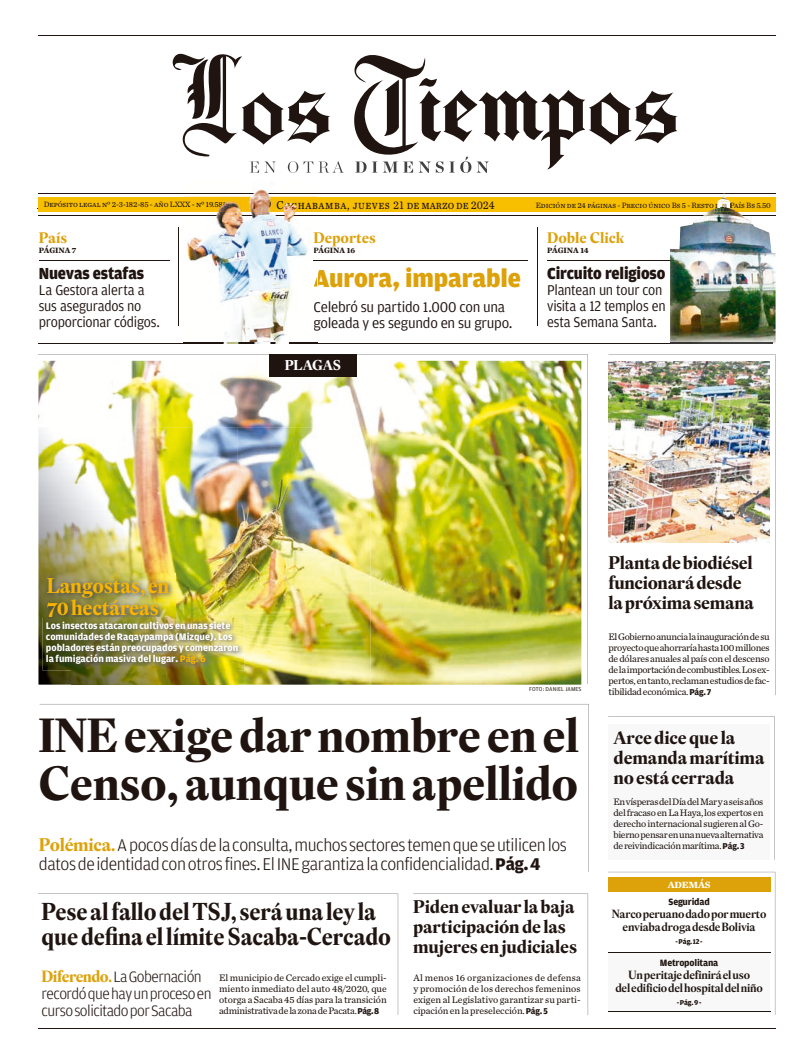
<style>
.page{position:relative;width:808px;height:1063px;background:#fff}
.page>*{position:absolute;margin:0;border:0;box-sizing:border-box;transform-origin:0 0}
.t1{font:700 47px/48px "Eudald Headline";letter-spacing:-.01em;color:#1f1410}
.t2{font:900 26px "Amplitude";letter-spacing:-.005em;color:#dda20a}
.t3{font:700 24px/25px "Eudald Headline";letter-spacing:-.01em;color:#1f1410;scale:.94 1}
.t4{font:700 21px/22px "Eudald Headline";letter-spacing:-.015em;color:#f7b400}
.t5{font:700 18px/20px "Eudald Headline";letter-spacing:-.01em;color:#1f1410}
.t6{font:300 18px/19px "Amplitude";letter-spacing:-.025em;color:#1f1410}
.t7{font:900 17px "Amplitude";letter-spacing:-.01em;color:#1f1410;scale:.95 1}
.t8{font:300 16px/17px "Amplitude";letter-spacing:-.035em;color:#1f1410}
.t9{font:15px/16px "Amplitude";letter-spacing:-.02em;color:#1f1410;scale:.95 1}
.t10{font:15px/16px "Amplitude";letter-spacing:-.02em;color:#1f1410}
.t11{font:700 15px "Eudald Headline";letter-spacing:-.005em;color:#dda20a}
.t12{font:700 14px "Eudald Headline";letter-spacing:-.02em;color:#fff}
.t13{font:12px "Chronicle Text G2";letter-spacing:.13em;color:#1f1410;scale:.9 1}
.t14{font:600 11.7px/13px "Eudald Headline";letter-spacing:-.02em;color:#1f1410;text-align:center}
.t15{font:700 10px/11px "Amplitude";letter-spacing:-.005em;color:#fff}
.t16{font:9.8px/11px "Chronicle Text G2";letter-spacing:-.03em;color:#1f1410;text-align:justify}
.t17{font:700 9.7px "Amplitude";letter-spacing:-.02em;color:#1f1410}
.t18{font:700 9.4px "Chronicle Text G1";letter-spacing:-.025em;color:#fff;scale:1.06 1}
.t19{font:8px "Chronicle Text G2";letter-spacing:.035em;color:#1f1410}
.t20{font:8px "Chronicle Text G2";letter-spacing:-.01em;color:#1f1410}
.t21{font:700 8px "Chronicle Text G1";letter-spacing:-.005em;color:#1f1410}
.t22{font:700 7.4px "Amplitude";letter-spacing:-.02em;color:#1f1410}
.t23{font:6px "Amplitude";letter-spacing:.015em;color:#1f1410}
.s1{color:#0f0e00}
.s2{color:#dda30e}
.s3{color:#f7b400}
.s4{font-family:"Eudald Headline";font-weight:700;color:#dda20a}
.s5{font-weight:700}
.s6{font-family:"Chronicle Text G1"}
.s7{font-family:"Amplitude";font-weight:700;font-size:9px}
</style>
<div class="page">
<svg style="left:40px;top:704px;width:549px;height:168px"></svg>
<svg style="left:587px;top:894px;width:1px;height:121px"></svg>
<hr style="left:39px;top:1028px;width:737px;height:1px;background:#1f1410">
<hr style="left:538px;top:227px;width:1px;height:99px;background:#1f1410">
<hr style="left:314px;top:260px;width:214px;height:1px;background:#1f1410">
<hr style="left:39px;top:343px;width:733px;height:1px;background:#1f1410">
<svg style="left:608px;top:872px;width:167px;height:143px"></svg>
<hr style="left:608px;top:952px;width:162px;height:1px;background:#1f1410">
<hr style="left:608px;top:1011px;width:162px;height:1px;background:#1f1410">
<svg style="left:774px;top:717px;width:1px;height:143px"></svg>
<div style="left:608px;top:724px;width:162px;height:136px;background:#f8f8f9"></div>
<hr style="left:547px;top:260px;width:145px;height:1px;background:#1f1410">
<img style="left:608px;top:354px;width:167px;height:189px">
<hr style="left:178px;top:227px;width:1px;height:99px;background:#1f1410">
<hr style="left:39px;top:260px;width:130px;height:1px;background:#1f1410">
<hr style="left:38px;top:215px;width:737px;height:1px;background:#1f1410">
<div style="left:38px;top:197px;width:737px;height:15px;background:#f8be00"></div>
<hr style="left:38px;top:193px;width:737px;height:1px;background:#1f1410">
<hr style="left:38px;top:35px;width:737px;height:1px;background:#1f1410">
<svg style="left:172px;top:53px;width:505px;height:120px"></svg>
<img style="left:670px;top:212px;width:105px;height:131px">
<img style="left:670px;top:343px;width:102px;height:1px">
<svg style="left:670px;top:260px;width:22px;height:1px"></svg>
<img style="left:703px;top:215px;width:40px;height:1px">
<img style="left:708px;top:208px;width:30px;height:4px">
<svg style="left:717px;top:193px;width:13px;height:15px"></svg>
<img style="left:184px;top:189px;width:133px;height:155px">
<svg style="left:314px;top:232px;width:3px;height:21px"></svg>
<img style="left:314px;top:300px;width:3px;height:14px">
<svg style="left:314px;top:317px;width:3px;height:13px"></svg>
<img style="left:314px;top:267px;width:3px;height:24px">
<svg style="left:314px;top:276px;width:3px;height:11px"></svg>
<img style="left:184px;top:215px;width:133px;height:1px">
<img style="left:184px;top:197px;width:133px;height:15px">
<img style="left:184px;top:193px;width:133px;height:1px">
<svg style="left:277px;top:201px;width:6px;height:8px"></svg>
<img style="left:285px;top:203px;width:32px;height:6px">
<img style="left:184px;top:201px;width:42px;height:7px">
<img style="left:38px;top:354px;width:550px;height:330px">
<img style="left:38px;top:427px;width:199px;height:161px">
<img style="left:237px;top:427px;width:133px;height:258px">
<img style="left:38px;top:588px;width:33px;height:97px">
<img style="left:175px;top:588px;width:63px;height:30px">
<img style="left:71px;top:671px;width:167px;height:14px">
<img style="left:43px;top:574px;width:132px;height:44px">
<img style="left:43px;top:618px;width:201px;height:53px">
<p class="t20" style="left:44px;top:199px;width:184px">Depósito legal nº 2-3-182-85 - año LX<span class="s1">XX - nº 19.581</span></p>
<p class="t13" style="left:276px;top:196px;width:244px"><span class="s1">Cochab</span>amba, jueves 21 de marzo de 2024</p>
<p class="t19" style="left:536px;top:199px;width:236px">Edición de 24 páginas - Precio único Bs 5 - Resto del País Bs 5.50</p>
<h3 class="t11" style="left:39px;top:227px;width:30px">País</h3>
<p class="t21" style="left:39px;top:244px;width:39px">PÁGINA 7</p>
<h3 class="t7" style="left:39px;top:264px;width:112px">Nuevas estafas</h3>
<h3 class="t9" style="left:39px;top:283px;width:129px">La Gestora alerta a sus asegurados no proporcionar códigos.</h3>
<h3 class="t11" style="left:314px;top:227px;width:64px"><span class="s2">D</span>eportes</h3>
<p class="t21" style="left:314px;top:244px;width:43px">PÁGINA 16</p>
<h2 class="t2" style="left:314px;top:263px;width:209px">Aurora, imparable</h2>
<h3 class="t10" style="left:314px;top:299px;width:200px">Celebró su partido 1.000 con una goleada y es segundo en su grupo.</h3>
<h3 class="t12" style="left:285px;top:356px;width:58px">PLAGAS</h3>
<h3 class="t11" style="left:547px;top:227px;width:79px">Doble Click</h3>
<p class="t21" style="left:547px;top:244px;width:43px">PÁGINA 14</p>
<h3 class="t7" style="left:547px;top:264px;width:126px">Circuito religioso</h3>
<h3 class="t9" style="left:547px;top:283px;width:126px">Plantean un tour con visita a 12 templos en esta Semana Santa.</h3>
<h3 class="t4" style="left:47px;top:574px;width:124px">Langostas, en<br>70hectáreas</h3>
<p class="t15" style="left:46px;top:620px;width:194px">Los insectos atacaron cultivos en unas siete comunidades de Raqaypampa (Mizque). Los pobladores están preocupados y comenzaron la fumigación masiva del lugar. <span class="s3">Pág. 6</span></p>
<p class="t23" style="left:529px;top:685px;width:54px">FOTO: DANIEL JAMES</p>
<h1 class="t1" style="left:39px;top:711px;width:542px">INE exige dar nombre en el<br>Censo, aunque sin apellido</h1>
<h3 class="t6" style="left:39px;top:835px;width:530px"><span class="s4">Polémica.</span> A pocos días de la consulta, muchos sectores temen que se utilicen los datos de identidad con otros fines. El INE garantiza la confidencialidad.<span class="s5">Pág. 4</span></h3>
<h3 class="t3" style="left:41px;top:899px;width:373px">Pese al fallo del TSJ, será una ley la que defina el límite Sacaba-Cercado</h3>
<p class="t16" style="left:219px;top:972px;width:169px">El municipio de Cercado exige el cumpli&shy;miento inmediato del auto 48/2020, que otorga a Sacaba 45 días para la transición administrativa de la zona de Pacata<span class="s6">.</span> <span class="s7">Pág.8</span></p>
<h3 class="t8" style="left:41px;top:968px;width:172px"><span class="s4">Diferendo.</span>La Gobernación recordó que hay un proceso en curso solicitado por Sacaba</h3>
<h3 class="t5" style="left:413px;top:897px;width:165px">Piden evaluar la baja participación de las mujeres en judiciales</h3>
<p class="t16" style="left:413px;top:972px;width:169px">Al menos 16 organizaciones de defensa y promoción de los derechos femeninos exigen al Legislativo garantizar su parti&shy;cipación en la preselección.<span class="s7">Pág.5</span></p>
<h3 class="t5" style="left:608px;top:552px;width:147px">Planta de biodiésel funcionará desde la próxima semana</h3>
<p class="t16" style="left:608px;top:631px;width:163px">El Gobierno anuncia la inauguración de su proyecto que ahorraría hasta 100 millones de dólares anuales al país con el descenso de la importación de combustibles. Los ex&shy;pertos, en tanto, reclaman estudios de fac&shy;tibilidad económica.<span class="s7">Pág.7</span></p>
<h3 class="t5" style="left:613px;top:728px;width:153px">Arce dice que la demanda marítima no está cerrada</h3>
<p class="t16" style="left:613px;top:796px;width:152px">En vísperas del Día del Mar y a seis años del fracaso en La Haya, los expertos en derecho internacional sugieren al Go&shy;bierno pensar en una nueva alternativa de reivindicación marítima. <span class="s7">Pág.3</span></p>
<p class="t18" style="left:668px;top:877px;width:42px">ADEMÁS</p>
<p class="t17" style="left:668px;top:896px;width:43px">Seguridad</p>
<p class="t14" style="left:612px;top:907px;width:156px">Narco peruano dado por muerto enviaba droga desde Bolivia</p>
<p class="t22" style="left:675px;top:938px;width:29px">- Pág. 12 -</p>
<p class="t17" style="left:660px;top:957px;width:60px">Metropolitana</p>
<p class="t14" style="left:615px;top:968px;width:149px">Un peritaje definirá el uso<br>del edificio del hospital del niño</p>
<p class="t22" style="left:677px;top:999px;width:26px">- Pág. 9 -</p>
</div>
